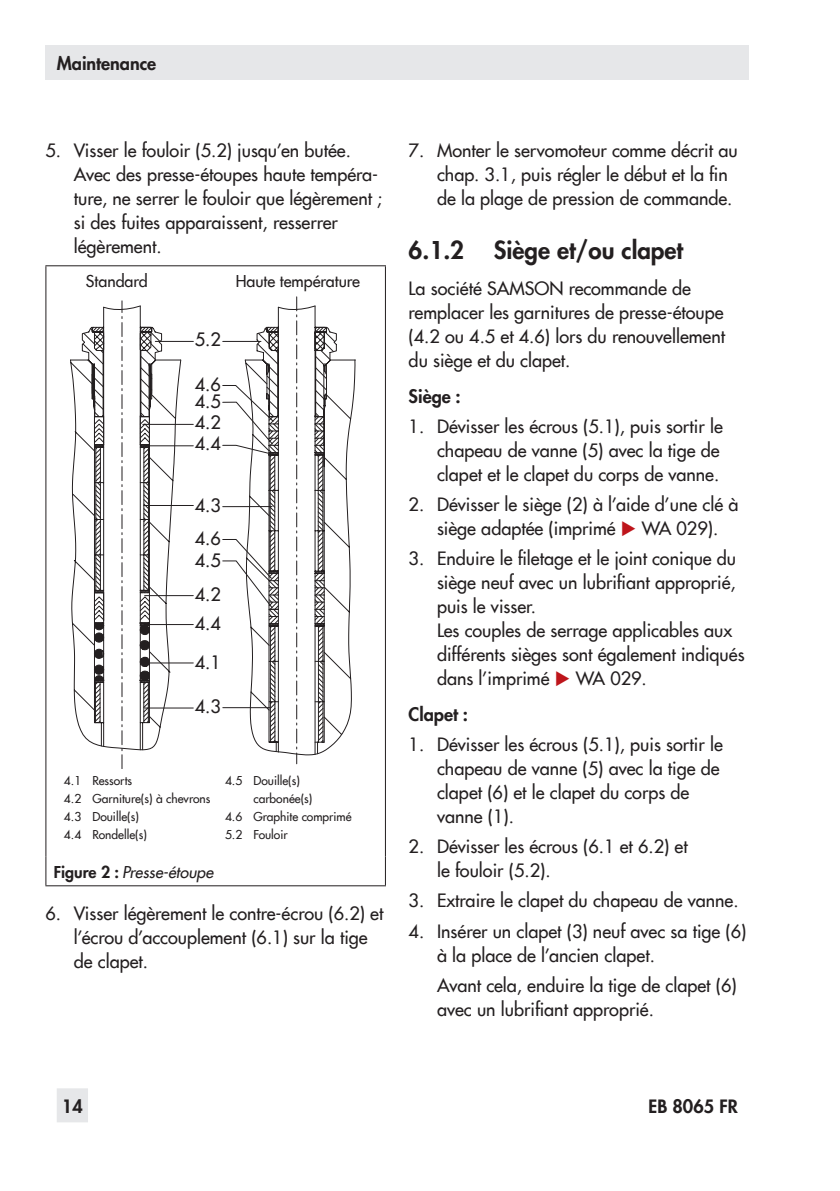
<style>
.page{position:relative;width:840px;height:1191px;background:#fff}
.page>*{position:absolute;margin:0;border:0;box-sizing:border-box;transform-origin:0 0}
.t1{font:800 24px "Futura Com";color:#231f20}
.t2{font:500 18px/24px "Futura Com";color:#231f20}
.t3{font:18px/21px "Futura";color:#231f20}
.t4{font:800 18px "Futura Com";color:#231f20}
.t5{font:500 16px "Futura Com";color:#231f20}
.t6{font:italic 500 16px "Futura Com";color:#231f20}
.t7{font:500 12px/18px "Futura Com";color:#231f20}
.s1{font-weight:800;font-style:normal}
.s2{color:#be151b}
</style>
<div class="page">
<div style="left:57px;top:1088px;width:31px;height:34px;background:#e6e7e9"></div>
<div style="left:45px;top:45px;width:703px;height:34px;background:#e6e7e9"></div>
<hr style="left:45px;top:265px;width:341px;height:1px;background:#231f20">
<hr style="left:45px;top:266px;width:1px;height:590px;background:#231f20">
<hr style="left:385px;top:266px;width:1px;height:590px;background:#231f20">
<svg style="left:45px;top:856px;width:1px;height:29px"></svg>
<svg style="left:385px;top:856px;width:1px;height:29px"></svg>
<hr style="left:45px;top:885px;width:341px;height:1px;background:#231f20">
<svg style="left:70px;top:305px;width:285px;height:450px"></svg>
<svg style="left:94px;top:326px;width:241px;height:397px"></svg>
<svg style="left:140px;top:326px;width:185px;height:417px"></svg>
<svg style="left:122px;top:301px;width:1px;height:467px"></svg>
<svg style="left:296px;top:297px;width:1px;height:467px"></svg>
<p class="t4" style="left:57px;top:49px;width:101px">Maintenance</p>
<p class="t2" style="left:74px;top:138px;width:309px;text-indent:-28px">5. Visser le fouloir (5.2) jusqu’en butée.<br>Avec des presse-étoupes haute tempéra&shy;ture, ne serrer le fouloir que légèrement ; si des fuites apparaissent, resserrer légèrement.</p>
<p class="t5" style="left:86px;top:269px;width:63px">Standard</p>
<p class="t5" style="left:235px;top:269px;width:126px">Haute température</p>
<p class="t3" style="left:195px;top:329px;width:28px">5.2</p>
<p class="t3" style="left:195px;top:375px;width:28px;line-height:17.4px">4.6<br>4.5</p>
<p class="t3" style="left:195px;top:412px;width:28px">4.2<br>4.4</p>
<p class="t3" style="left:195px;top:494px;width:28px">4.3</p>
<p class="t3" style="left:195px;top:528px;width:28px;line-height:21.6px">4.6<br>4.5</p>
<p class="t3" style="left:195px;top:580px;width:28px;line-height:29px">4.2<br>4.4</p>
<p class="t3" style="left:195px;top:652px;width:28px">4.1</p>
<p class="t3" style="left:195px;top:695px;width:28px">4.3</p>
<p class="t7" style="left:64px;top:771px;width:148px">4.1 Ressorts<br>4.2 Garniture(s) à chevrons<br>4.3 Douille(s)<br>4.4 Rondelle(s)</p>
<p class="t7" style="left:225px;top:771px;width:76px">4.5 Douille(s)</p>
<p class="t7" style="left:253px;top:789px;width:60px">carbonée(s)</p>
<p class="t7" style="left:225px;top:807px;width:128px">4.6 Graphite comprimé</p>
<p class="t7" style="left:225px;top:825px;width:64px">5.2 Fouloir</p>
<p class="t6" style="left:54px;top:860px;width:161px"><span class="s1">Figure 2 :</span> Presse-étoupe</p>
<p class="t2" style="left:74px;top:900px;width:311px;text-indent:-28px">6. Visser légèrement le contre-écrou (6.2) et l’écrou d’accouplement (6.1) sur la tige de clapet.</p>
<p class="t2" style="left:437px;top:138px;width:302px;text-indent:-28px">7. Monter le servomoteur comme décrit au chap. 3.1, puis régler le début et la fin de la plage de pression de commande.</p>
<h1 class="t1" style="left:408px;top:232px;width:276px">6.1.2 Siège et/ou clapet</h1>
<p class="t2" style="left:408px;top:276px;width:318px">La société SAMSON recommande de remplacer les garnitures de presse-étoupe (4.2 ou 4.5 et 4.6) lors du renouvellement du siège et du clapet.</p>
<p class="t4" style="left:408px;top:383px;width:54px">Siège :</p>
<p class="t2" style="left:437px;top:414px;width:287px;text-indent:-28px">1. Dévisser les écrous (5.1), puis sortir le chapeau de vanne (5) avec la tige de clapet et le clapet du corps de vanne.</p>
<p class="t2" style="left:408px;top:492px;width:331px;text-align:center">2. Dévisser le siège (2) à l’aide d’une clé à siège adaptée (imprimé <span class="s2">◆</span> WA 029).</p>
<p class="t2" style="left:437px;top:546px;width:309px;text-indent:-28px">3. Enduire le filetage et le joint conique du siège neuf avec un lubrifiant approprié, puis le visser.<br>Les couples de serrage applicables aux différents sièges sont également indiqués dans l’imprimé <span class="s2">◆</span> WA 029.</p>
<p class="t4" style="left:408px;top:701px;width:61px">Clapet :</p>
<p class="t2" style="left:437px;top:732px;width:287px;text-indent:-28px">1. Dévisser les écrous (5.1), puis sortir le chapeau de vanne (5) avec la tige de clapet (6) et le clapet du corps de vanne (1).</p>
<p class="t2" style="left:437px;top:834px;width:252px;text-indent:-28px">2. Dévisser les écrous (6.1 et 6.2) et le fouloir (5.2).</p>
<p class="t2" style="left:408px;top:888px;width:331px">3. Extraire le clapet du chapeau de vanne.</p>
<p class="t2" style="left:437px;top:918px;width:311px;text-indent:-28px">4. Insérer un clapet (3) neuf avec sa tige (6) à la place de l’ancien clapet.</p>
<p class="t2" style="left:437px;top:972px;width:301px">Avant cela, enduire la tige de clapet (6) avec un lubrifiant approprié.</p>
<p class="t4" style="left:62px;top:1093px;width:22px">14</p>
<p class="t4" style="left:648px;top:1093px;width:91px">EB 8065 FR</p>
</div>
